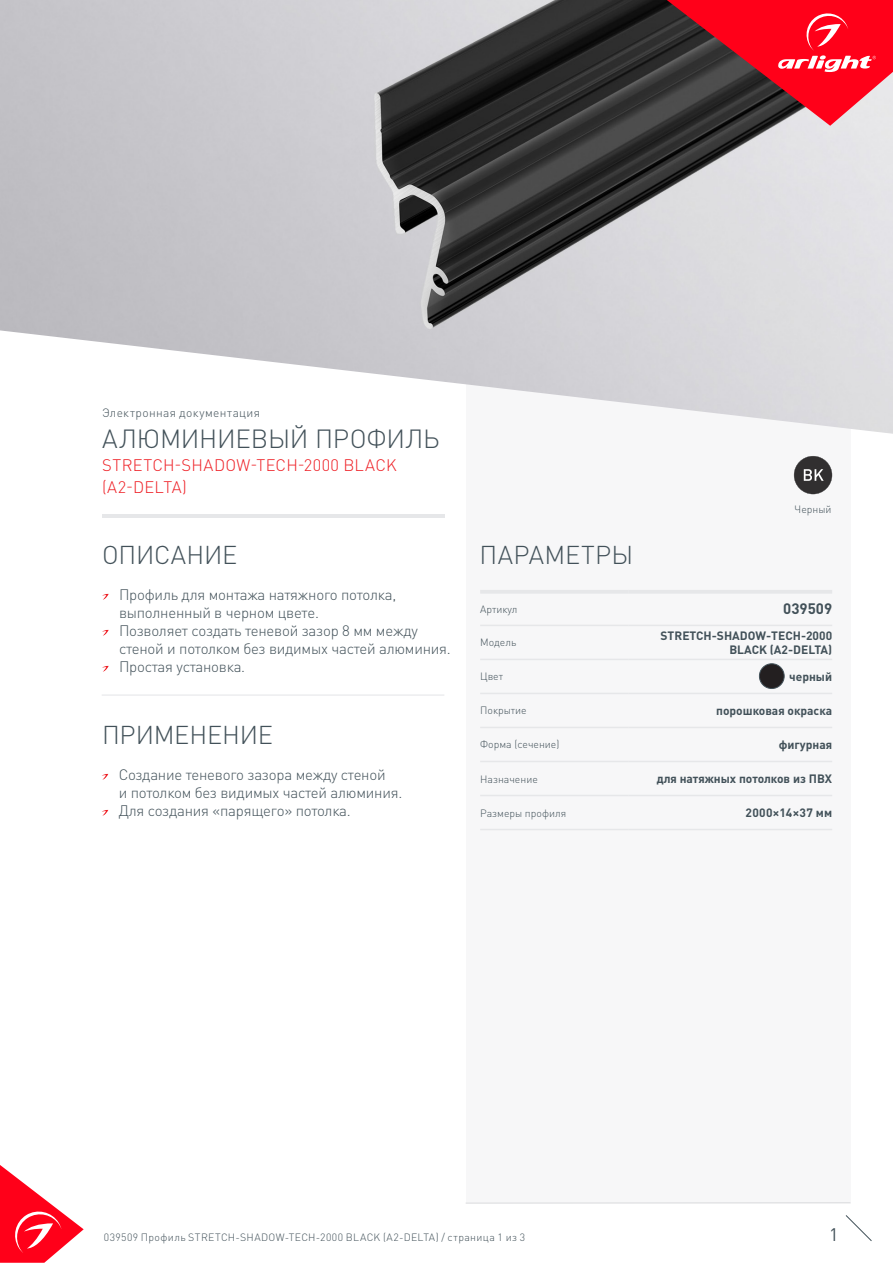
<style>
.page{position:relative;width:893px;height:1263px;background:#fff}
.page>*{position:absolute;margin:0;border:0;box-sizing:border-box;transform-origin:0 0}
.t1{font:300 25.95px "DIN Pro";letter-spacing:-.01em;color:#425159}
.t2{font:300 25.5px "DIN Pro";letter-spacing:-.005em;color:#425159}
.t3{font:300 25.5px "DIN Pro";letter-spacing:.015em;color:#425159}
.t4{font:18px "DIN Pro";color:#425159}
.t5{font:300 16.5px/22.5px "DIN Pro";letter-spacing:.015em;color:#ee1d23}
.t6{font:300 15px/18px "DIN Pro";letter-spacing:-.015em;color:#425159}
.t7{font:700 15px "DIN Pro";color:#425159}
.t8{font:700 12px/14.4px "DIN Pro";color:#425159;text-align:right}
.t9{font:300 12px "DIN Pro";letter-spacing:.03em;color:#425159}
.t10{font:700 12px "DIN Pro";letter-spacing:.02em;color:#425159}
.t11{font:300 10.5px "DIN Pro";color:#425159}
.t12{font:300 10.5px "DIN Pro";letter-spacing:.035em;color:#425159}
</style>
<div class="page">
<svg style="left:0;top:1165px;width:84px;height:98px"></svg>
<svg style="left:845px;top:1215px;width:27px;height:26px"></svg>
<div style="left:466px;top:250px;width:384px;height:953px;background:#f7f7f8"></div>
<img style="left:0;top:0;width:893px;height:434px">
<hr style="left:102px;top:514px;width:342px;height:3px;background:#e6e7e9">
<svg style="left:102px;top:594px;width:7px;height:6px"></svg>
<svg style="left:102px;top:630px;width:7px;height:6px"></svg>
<svg style="left:102px;top:666px;width:7px;height:6px"></svg>
<svg style="left:102px;top:774px;width:6px;height:6px"></svg>
<svg style="left:102px;top:810px;width:6px;height:6px"></svg>
<hr style="left:102px;top:694px;width:342px;height:2px;background:#e6e7e9">
<hr style="left:480px;top:590px;width:148px;height:4px;background:#e6e7e9">
<hr style="left:628px;top:590px;width:204px;height:4px;background:#e6e7e9">
<hr style="left:480px;top:625px;width:148px;height:1px;background:#e6e7e9">
<hr style="left:628px;top:625px;width:204px;height:1px;background:#e6e7e9">
<hr style="left:480px;top:659px;width:148px;height:1px;background:#e6e7e9">
<hr style="left:628px;top:659px;width:204px;height:1px;background:#e6e7e9">
<hr style="left:480px;top:693px;width:148px;height:1px;background:#e6e7e9">
<hr style="left:628px;top:693px;width:204px;height:1px;background:#e6e7e9">
<hr style="left:480px;top:727px;width:148px;height:1px;background:#e6e7e9">
<hr style="left:628px;top:727px;width:204px;height:1px;background:#e6e7e9">
<hr style="left:480px;top:761px;width:148px;height:1px;background:#e6e7e9">
<hr style="left:628px;top:761px;width:204px;height:1px;background:#e6e7e9">
<hr style="left:480px;top:795px;width:148px;height:1px;background:#e6e7e9">
<hr style="left:628px;top:795px;width:204px;height:1px;background:#e6e7e9">
<hr style="left:480px;top:829px;width:148px;height:1px;background:#e6e7e9">
<hr style="left:628px;top:829px;width:204px;height:1px;background:#e6e7e9">
<svg style="left:667px;top:0;width:226px;height:126px;background:#b82d3a"></svg>
<svg style="left:794px;top:456px;width:38px;height:38px"></svg>
<div style="left:759px;top:664px;width:25px;height:24px;background:#231f20;border-radius:50%"></div>
<div style="left:759px;top:663px;width:25px;height:26px;border:1px solid #425159;border-radius:50%"></div>
<hr style="left:466px;top:1202px;width:384px;height:1px;background:#dcdddf">
<p class="t9" style="left:102px;top:404px;width:160px">Электронная документация</p>
<p class="t1" style="left:102px;top:421px;width:339px">АЛЮМИНИЕВЫЙ ПРОФИЛЬ</p>
<p class="t5" style="left:102px;top:453px;width:296px">STRETCH-SHADOW-TECH-2000 BLACK (A2-DELTA)</p>
<p class="t11" style="left:795px;top:502px;width:38px">Черный</p>
<p class="t2" style="left:102px;top:537px;width:137px">ОПИСАНИЕ</p>
<p class="t3" style="left:479px;top:537px;width:155px">ПАРАМЕТРЫ</p>
<p class="t6" style="left:119px;top:584px;width:279px">Профиль для монтажа натяжного потолка, выполненный в черном цвете.</p>
<p class="t6" style="left:119px;top:620px;width:333px">Позволяет создать теневой зазор 8 мм между стеной и потолком без видимых частей алюминия.</p>
<p class="t6" style="left:119px;top:656px;width:128px">Простая установка.</p>
<p class="t11" style="left:480px;top:602px;width:39px">Артикул</p>
<p class="t7" style="left:783px;top:599px;width:50px">039509</p>
<p class="t11" style="left:480px;top:635px;width:38px">Модель</p>
<p class="t8" style="left:660px;top:628px;width:173px">STRETCH-SHADOW-TECH-2000<br>BLACK (A2-DELTA)</p>
<p class="t11" style="left:480px;top:669px;width:24px">Цвет</p>
<p class="t8" style="left:789px;top:669px;width:44px">черный</p>
<p class="t11" style="left:480px;top:703px;width:48px">Покрытие</p>
<p class="t8" style="left:716px;top:703px;width:117px">порошковая окраска</p>
<p class="t11" style="left:480px;top:737px;width:81px">Форма (сечение)</p>
<p class="t8" style="left:779px;top:737px;width:55px">фигурная</p>
<p class="t11" style="left:480px;top:771px;width:59px">Назначение</p>
<p class="t8" style="left:657px;top:771px;width:177px">для натяжных потолков из ПВХ</p>
<p class="t11" style="left:480px;top:805px;width:87px">Размеры профиля</p>
<p class="t10" style="left:746px;top:805px;width:88px">2000×14×37 мм</p>
<p class="t2" style="left:102px;top:717px;width:172px">ПРИМЕНЕНИЕ</p>
<p class="t6" style="left:119px;top:764px;width:285px">Создание теневого зазора между стеной<br>и потолком без видимых частей алюминия.</p>
<p class="t6" style="left:119px;top:800px;width:234px">Для создания «парящего» потолка.</p>
<p class="t12" style="left:104px;top:1230px;width:423px">039509 Профиль STRETCH-SHADOW-TECH-2000 BLACK (A2-DELTA) / страница 1 из 3</p>
<p class="t4" style="left:829px;top:1222px;width:11px">1</p>
</div>
